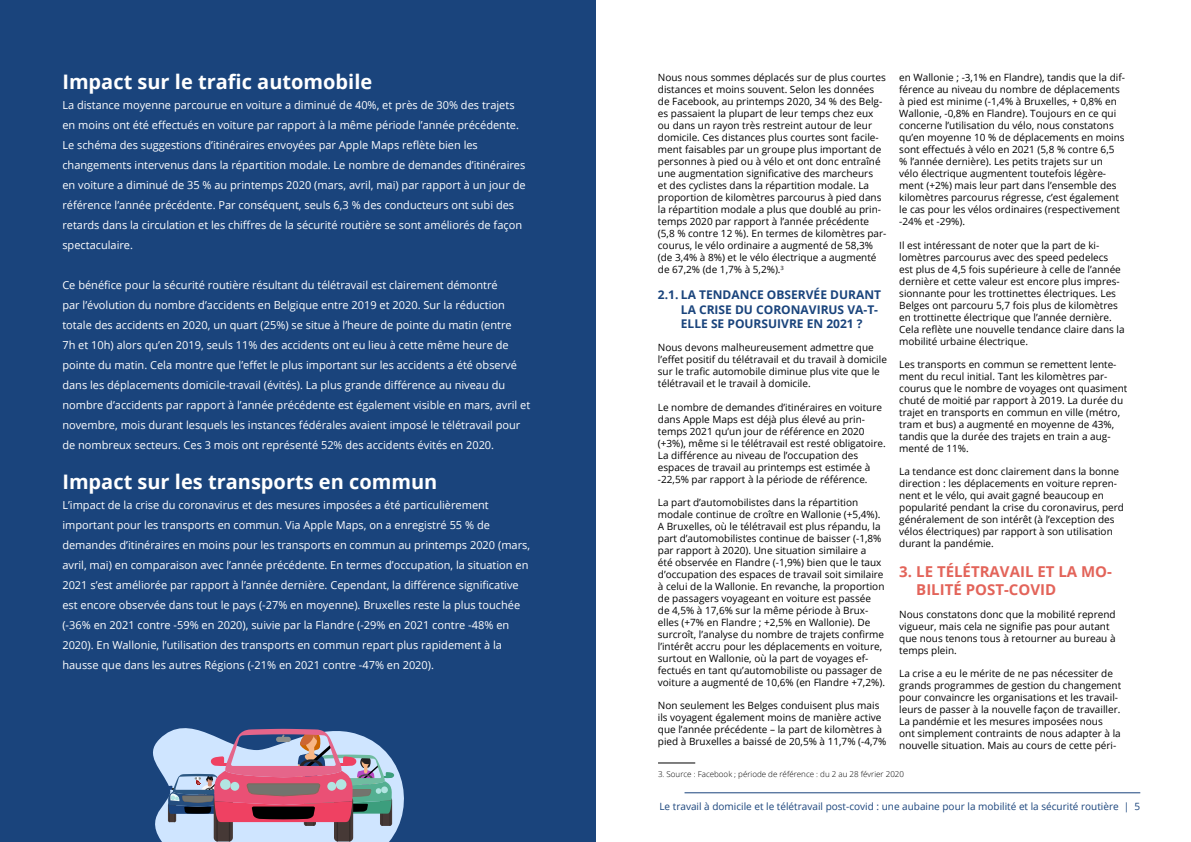
<style>
.page{position:relative;width:1191px;height:842px;background:#fff}
.page>*{position:absolute;margin:0;border:0;box-sizing:border-box;transform-origin:0 0}
.t1{font:700 20px "Open Sans";color:#fff}
.t2{font:700 15px/18px "Open Sans";color:#e3645a}
.t3{font:700 12px/14.4px "Open Sans";color:#1a447c}
.t4{font:11px/20px "Open Sans";color:#fff}
.t5{font:10px/12px "Open Sans";color:#000}
.t6{font:10px "Open Sans";color:#1a447c}
.t7{font:300 8px "Open Sans";color:#000}
</style>
<div class="page">
<hr style="left:684px;top:793px;width:456px;height:1px;background:#1a447c">
<div style="left:0;top:0;width:595px;height:842px;background:#1a447c"></div>
<svg style="left:153px;top:728px;width:251px;height:114px;background:#a190a9"></svg>
<hr style="left:658px;top:763px;width:37px;height:1px;background:#000">
<h1 class="t1" style="left:62px;top:68px;width:311px">Impact sur le trafic automobile</h1>
<p class="t4" style="left:62px;top:95px;width:465px">La distance moyenne parcourue en voiture a diminué de 40%, et près de 30% des trajets en moins ont été effectués en voiture par rapport à la même période l’année précédente.<br>Le schéma des suggestions d’itinéraires envoyées par Apple Maps reflète bien les changements intervenus dans la répartition modale. Le nombre de demandes d’itinéraires en voiture a diminué de 35 % au printemps 2020 (mars, avril, mai) par rapport à un jour de référence l’année précédente. Par conséquent, seuls 6,3 % des conducteurs ont subi des retards dans la circulation et les chiffres de la sécurité routière se sont améliorés de façon spectaculaire.</p>
<p class="t4" style="left:62px;top:275px;width:469px">Ce bénéfice pour la sécurité routière résultant du télétravail est clairement démontré<br>par l’évolution du nombre d’accidents en Belgique entre 2019 et 2020. Sur la réduction totale des accidents en 2020, un quart (25%) se situe à l’heure de pointe du matin (entre<br>7h et 10h) alors qu’en 2019, seuls 11% des accidents ont eu lieu à cette même heure de pointe du matin. Cela montre que l’effet le plus important sur les accidents a été observé dans les déplacements domicile-travail (évités). La plus grande différence au niveau du nombre d’accidents par rapport à l’année précédente est également visible en mars, avril et novembre, mois durant lesquels les instances fédérales avaient imposé le télétravail pour de nombreux secteurs. Ces 3 mois ont représenté 52% des accidents évités en 2020.</p>
<h1 class="t1" style="left:62px;top:468px;width:376px">Impact sur les transports en commun</h1>
<p class="t4" style="left:62px;top:495px;width:469px">L’impact de la crise du coronavirus et des mesures imposées a été particulièrement important pour les transports en commun. Via Apple Maps, on a enregistré 55 % de demandes d’itinéraires en moins pour les transports en commun au printemps 2020 (mars, avril, mai) en comparaison avec l’année précédente. En termes d’occupation, la situation en 2021 s’est améliorée par rapport à l’année dernière. Cependant, la différence significative est encore observée dans tout le pays (-27% en moyenne). Bruxelles reste la plus touchée (-36% en 2021 contre -59% en 2020), suivie par la Flandre (-29% en 2021 contre -48% en 2020). En Wallonie, l’utilisation des transports en commun repart plus rapidement à la hausse que dans les autres Régions (-21% en 2021 contre -47% en 2020).</p>
<p class="t5" style="left:658px;top:71px;width:230px">Nous nous sommes déplacés sur de plus courtes distances et moins souvent. Selon les données de Facebook, au printemps 2020, 34 % des Belg&shy;es passaient la plupart de leur temps chez eux ou dans un rayon très restreint autour de leur domicile. Ces distances plus courtes sont facile&shy;ment faisables par un groupe plus important de personnes à pied ou à vélo et ont donc entraîné une augmentation significative des marcheurs<br>et des cyclistes dans la répartition modale. La proportion de kilomètres parcourus à pied dans la répartition modale a plus que doublé au prin&shy;temps 2020 par rapport à l’année précédente (5,8 % contre 12 %). En termes de kilomètres par&shy;courus, le vélo ordinaire a augmenté de 58,3% (de 3,4% à 8%) et le vélo électrique a augmenté de 67,2% (de 1,7% à 5,2%).<sup>3</sup></p>
<p class="t3" style="left:681px;top:287px;width:202px;text-indent:-23px">2.1. LA TENDANCE OBSERVÉE DURANT<br>LA CRISE DU CORONAVIRUS VA-T-<br>ELLE SE POURSUIVRE EN 2021 ?</p>
<p class="t5" style="left:658px;top:341px;width:231px">Nous devons malheureusement admettre que l’effet positif du télétravail et du travail à domicile sur le trafic automobile diminue plus vite que le télétravail et le travail à domicile.</p>
<p class="t5" style="left:658px;top:401px;width:229px">Le nombre de demandes d’itinéraires en voiture dans Apple Maps est déjà plus élevé au prin&shy;temps 2021 qu’un jour de référence en 2020 (+3%), même si le télétravail est resté obligatoire.<br>La différence au niveau de l’occupation des espaces de travail au printemps est estimée à -22,5% par rapport à la période de référence.</p>
<p class="t5" style="left:658px;top:496px;width:229px">La part d’automobilistes dans la répartition modale continue de croître en Wallonie (+5,4%).<br>A Bruxelles, où le télétravail est plus répandu, la part d’automobilistes continue de baisser (-1,8% par rapport à 2020). Une situation similaire a<br>été observée en Flandre (-1,9%) bien que le taux d’occupation des espaces de travail soit similaire à celui de la Wallonie. En revanche, la proportion de passagers voyageant en voiture est passée de 4,5% à 17,6% sur la même période à Brux&shy;elles (+7% en Flandre ; +2,5% en Wallonie). De surcroît, l’analyse du nombre de trajets confirme l’intérêt accru pour les déplacements en voiture, surtout en Wallonie, où la part de voyages ef&shy;fectués en tant qu’automobiliste ou passager de voiture a augmenté de 10,6% (en Flandre +7,2%).</p>
<p class="t5" style="left:658px;top:699px;width:230px">Non seulement les Belges conduisent plus mais ils voyagent également moins de manière active que l’année précédente – la part de kilomètres à pied à Bruxelles a baissé de 20,5% à 11,7% (-4,7%</p>
<p class="t5" style="left:899px;top:71px;width:227px">en Wallonie ; -3,1% en Flandre), tandis que la dif&shy;férence au niveau du nombre de déplacements à pied est minime (-1,4% à Bruxelles, + 0,8% en Wallonie, -0,8% en Flandre). Toujours en ce qui concerne l’utilisation du vélo, nous constatons qu’en moyenne 10 % de déplacements en moins sont effectués à vélo en 2021 (5,8 % contre 6,5 % l’année dernière). Les petits trajets sur un<br>vélo électrique augmentent toutefois légère&shy;ment (+2%) mais leur part dans l’ensemble des kilomètres parcourus régresse, c’est également le cas pour les vélos ordinaires (respectivement -24% et -29%).</p>
<p class="t5" style="left:899px;top:239px;width:227px">Il est intéressant de noter que la part de ki&shy;lomètres parcourus avec des speed pedelecs est plus de 4,5 fois supérieure à celle de l’année dernière et cette valeur est encore plus impres&shy;sionnante pour les trottinettes électriques. Les Belges ont parcouru 5,7 fois plus de kilomètres en trottinette électrique que l’année dernière.<br>Cela reflète une nouvelle tendance claire dans la mobilité urbaine électrique.</p>
<p class="t5" style="left:899px;top:358px;width:230px">Les transports en commun se remettent lente&shy;ment du recul initial. Tant les kilomètres par&shy;courus que le nombre de voyages ont quasiment chuté de moitié par rapport à 2019. La durée du trajet en transports en commun en ville (métro, tram et bus) a augmenté en moyenne de 43%, tandis que la durée des trajets en train a aug&shy;menté de 11%.</p>
<p class="t5" style="left:899px;top:465px;width:226px">La tendance est donc clairement dans la bonne direction : les déplacements en voiture repren&shy;nent et le vélo, qui avait gagné beaucoup en popularité pendant la crise du coronavirus, perd généralement de son intérêt (à l’exception des vélos électriques) par rapport à son utilisation durant la pandémie.</p>
<h2 class="t2" style="left:916px;top:562px;width:197px;text-indent:-17px">3. LE TÉLÉTRAVAIL ET LA MO-<br>BILITÉ POST-COVID</h2>
<p class="t5" style="left:899px;top:608px;width:218px">Nous constatons donc que la mobilité reprend vigueur, mais cela ne signifie pas pour autant que nous tenons tous à retourner au bureau à temps plein.</p>
<p class="t5" style="left:899px;top:668px;width:223px">La crise a eu le mérite de ne pas nécessiter de grands programmes de gestion du changement pour convaincre les organisations et les travail&shy;leurs de passer à la nouvelle façon de travailler.<br>La pandémie et les mesures imposées nous<br>ont simplement contraints de nous adapter à la nouvelle situation. Mais au cours de cette péri-</p>
<p class="t7" style="left:658px;top:769px;width:247px">3. Source : Facebook ; période de référence : du 2 au 28 février 2020</p>
<p class="t6" style="left:659px;top:799px;width:482px">Le travail à domicile et le télétravail post-covid : une aubaine pour la mobilité et la sécurité routière | 5</p>
</div>
